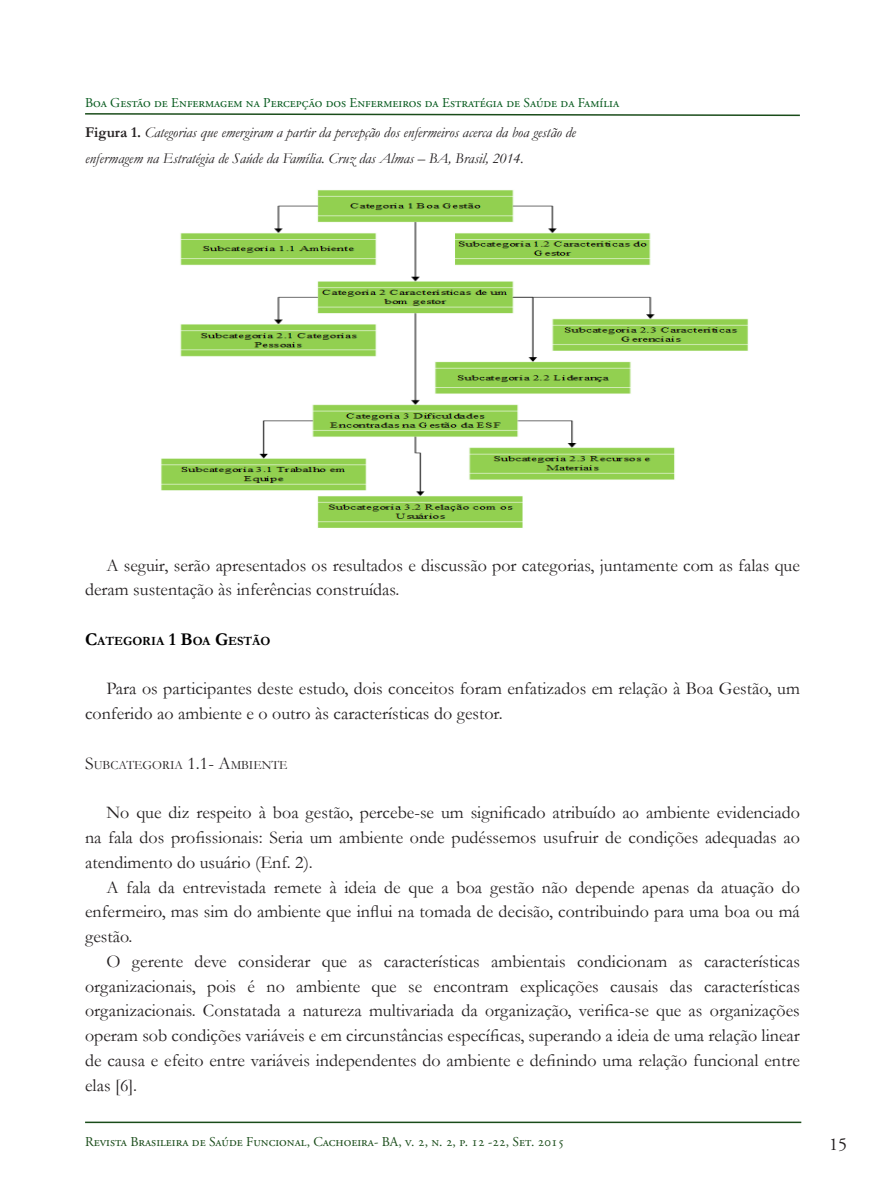
<style>
.page{position:relative;width:885px;height:1183px;background:#fff}
.page>*{position:absolute;margin:0;border:0;box-sizing:border-box;transform-origin:0 0}
.t1{font:18px/24.8px "Garamond";color:#231f20}
.t2{font:18px "Adobe Garamond Pro";color:#231f20}
.t3{font:italic 15px "Garamond";color:#231f20}
.t4{font:13.5px "Adobe Garamond Pro";color:#075a1e}
.t5{font:13.5px "Adobe Garamond Pro";color:#1a4c1a}
.t6{font:12.6px "Garamond";color:#231f20}
.t7{font:700 12.6px "Garamond";color:#000}
.s1{font-weight:700;font-style:normal}
.s2{font-size:18px}
</style>
<div class="page">
<hr style="left:85px;top:1121px;width:716px;height:1px;background:#1a4c1a">
<svg style="left:85px;top:113px;width:715px;height:4px"></svg>
<img style="left:161px;top:190px;width:588px;height:338px">
<p class="t4" style="left:85px;top:95px;width:535px">Boa Gestão de Enfermagem na Percepção dos Enfermeiros da Estratégia de Saúde da Família</p>
<p class="t3" style="left:85px;top:122px;width:492px"><span class="s1">Figura 1.</span> Categorias que emergiram a partir da percepção dos enfermeiros acerca da boa gestão de</p>
<p class="t3" style="left:85px;top:148px;width:440px">enfermagem na Estratégia de Saúde da Família. Cruz das Almas – BA, Brasil, 2014.</p>
<p class="t1" style="left:85px;top:552px;width:716px;text-indent:21px">A seguir, serão apresentados os resultados e discussão por categorias, juntamente com as falas que deram sustentação às inferências construídas.</p>
<p class="t7" style="left:85px;top:632px;width:187px"><span class="s2">C</span>ATEGORIA <span class="s2">1 B</span>OA <span class="s2">G</span>ESTÃO</p>
<p class="t1" style="left:85px;top:675px;width:716px;text-indent:21px">Para os participantes deste estudo, dois conceitos foram enfatizados em relação à Boa Gestão, um conferido ao ambiente e o outro às características do gestor.</p>
<p class="t6" style="left:85px;top:756px;width:204px"><span class="s2">S</span>UBCATEGORIA <span class="s2">1.1- A</span>MBIENTE</p>
<p class="t1" style="left:85px;top:799px;width:716px;text-align:right">No que diz respeito à boa gestão, percebe-se um significado atribuído ao ambiente evidenciado<br>na fala dos profissionais: Seria um ambiente onde pudéssemos usufruir de condições adequadas ao</p>
<p class="t1" style="left:85px;top:849px;width:229px">atendimento do usuário (Enf. 2).</p>
<p class="t1" style="left:106px;top:873px;width:695px">A fala da entrevistada remete à ideia de que a boa gestão não depende apenas da atuação do</p>
<p class="t1" style="left:85px;top:898px;width:716px">enfermeiro, mas sim do ambiente que influi na tomada de decisão, contribuindo para uma boa ou má gestão.</p>
<p class="t1" style="left:106px;top:948px;width:695px">O gerente deve considerar que as características ambientais condicionam as características</p>
<p class="t1" style="left:85px;top:972px;width:716px">organizacionais, pois é no ambiente que se encontram explicações causais das características</p>
<p class="t1" style="left:85px;top:997px;width:716px">organizacionais. Constatada a natureza multivariada da organização, verifica-se que as organizações</p>
<p class="t1" style="left:85px;top:1022px;width:716px;text-align:justify">operam sob condições variáveis e em circunstâncias específicas, superando a ideia de uma relação linear de causa e efeito entre variáveis independentes do ambiente e definindo uma relação funcional entre elas [6].</p>
<p class="t5" style="left:85px;top:1133px;width:480px">Revista Brasileira de Saúde Funcional, Cachoeira- BA, v. 2, n. 2, p. 12 -22, Set. 2015</p>
<p class="t2" style="left:829px;top:1132px;width:19px">15</p>
</div>
